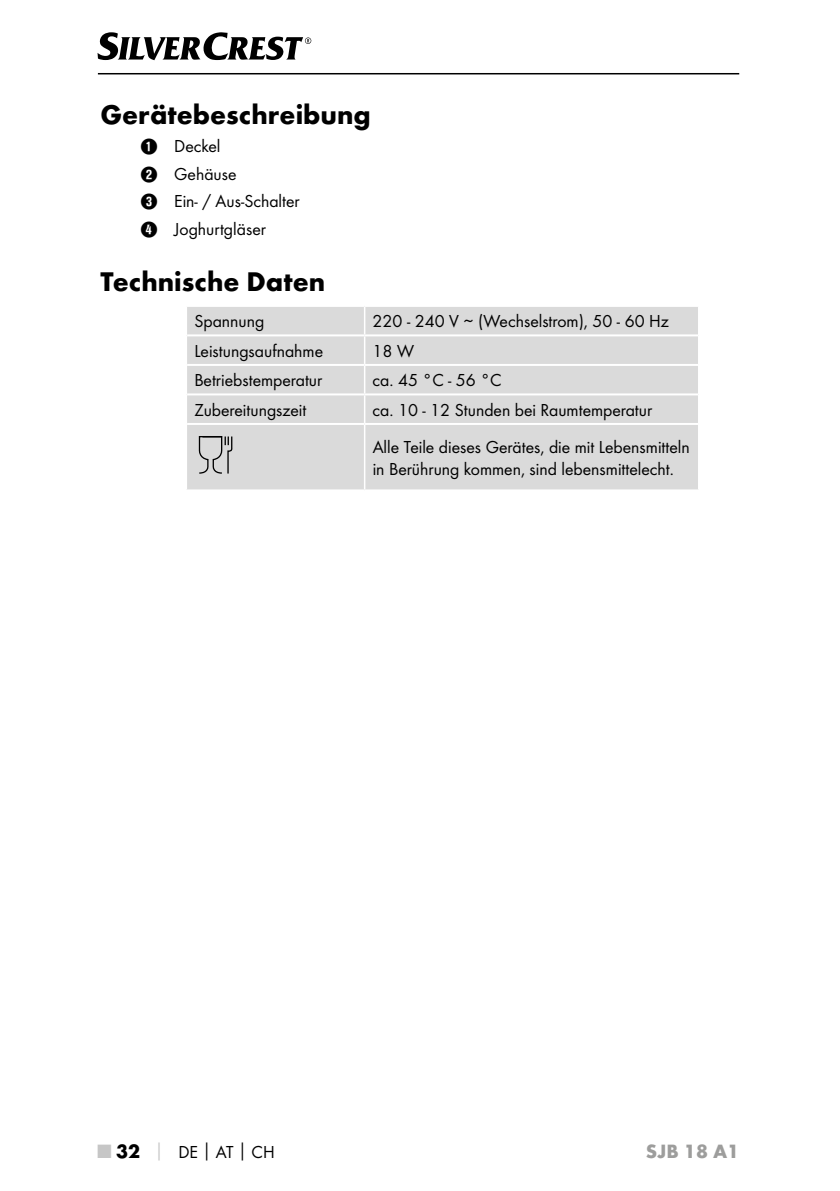
<style>
.page{position:relative;width:840px;height:1191px;background:#fff}
.page>*{position:absolute;margin:0;border:0;box-sizing:border-box;transform-origin:0 0}
.t1{font:700 28px "Futura";color:#000}
.t2{font:700 20px "Futura";color:#9d9d9c}
.t3{font:18px/27.6px "Futura Boo";color:#000}
.s1{font-family:"Hako PI Nummern"}
.s2{font-family:"Futura";font-weight:700;font-size:20px;color:#c6c6c6}
.s3{font-family:"Futura";font-weight:700;font-size:20px}
.s4{font-family:"Futura";font-weight:700;color:#c6c6c6}
.s5{font-family:"Futura";font-weight:700}
</style>
<div class="page">
<hr style="left:98px;top:73px;width:640px;height:1px;background:#000">
<svg style="left:97px;top:32px;width:214px;height:28px"></svg>
<div style="left:187px;top:307px;width:510px;height:182px;background:#dadada"></div>
<hr style="left:187px;top:334px;width:177px;height:2px;background:#fff">
<hr style="left:364px;top:334px;width:333px;height:2px;background:#fff">
<hr style="left:187px;top:364px;width:177px;height:2px;background:#fff">
<hr style="left:364px;top:364px;width:333px;height:2px;background:#fff">
<hr style="left:187px;top:393px;width:177px;height:2px;background:#fff">
<hr style="left:364px;top:393px;width:333px;height:2px;background:#fff">
<hr style="left:187px;top:423px;width:177px;height:2px;background:#fff">
<hr style="left:364px;top:423px;width:333px;height:2px;background:#fff">
<svg style="left:364px;top:307px;width:1px;height:116px"></svg>
<hr style="left:364px;top:425px;width:1px;height:64px;background:#fff">
<svg style="left:198px;top:435px;width:35px;height:40px"></svg>
<h1 class="t1" style="left:100px;top:97px;width:272px">Gerätebeschreibung</h1>
<p class="t3" style="left:140px;top:132px;width:161px"><span class="s1">1</span> Deckel<br><span class="s1">2</span> Gehäuse<br><span class="s1">3</span> Ein- / Aus-Schalter<br><span class="s1">4</span> Joghurtgläser</p>
<h1 class="t1" style="left:100px;top:264px;width:226px">Technische Daten</h1>
<p class="t3" style="left:194px;top:307px;width:71px">Spannung</p>
<p class="t3" style="left:372px;top:307px;width:298px">220 - 240 V ∼ (Wechselstrom), 50 - 60 Hz</p>
<p class="t3" style="left:194px;top:337px;width:130px">Leistungsaufnahme</p>
<p class="t3" style="left:372px;top:337px;width:43px">18 W</p>
<p class="t3" style="left:194px;top:366px;width:129px">Betriebstemperatur</p>
<p class="t3" style="left:372px;top:366px;width:130px">ca. 45 °C - 56 °C</p>
<p class="t3" style="left:194px;top:396px;width:114px">Zubereitungszeit</p>
<p class="t3" style="left:372px;top:391px;width:318px;line-height:37.2px">ca. 10 - 12 Stunden bei Raumtemperatur<br>Alle Teile dieses Gerätes, die mit Lebensmitteln</p>
<p class="t3" style="left:372px;top:455px;width:300px">in Berührung kommen, sind lebensmittelecht.</p>
<p class="t3" style="left:98px;top:1138px;width:178px"><span class="s2">■</span> <span class="s3">32</span> <span class="s4">│</span> DE<span class="s5">│</span>AT<span class="s5">│</span>CH</p>
<p class="t2" style="left:645px;top:1139px;width:95px">SJB 18 A1</p>
</div>
